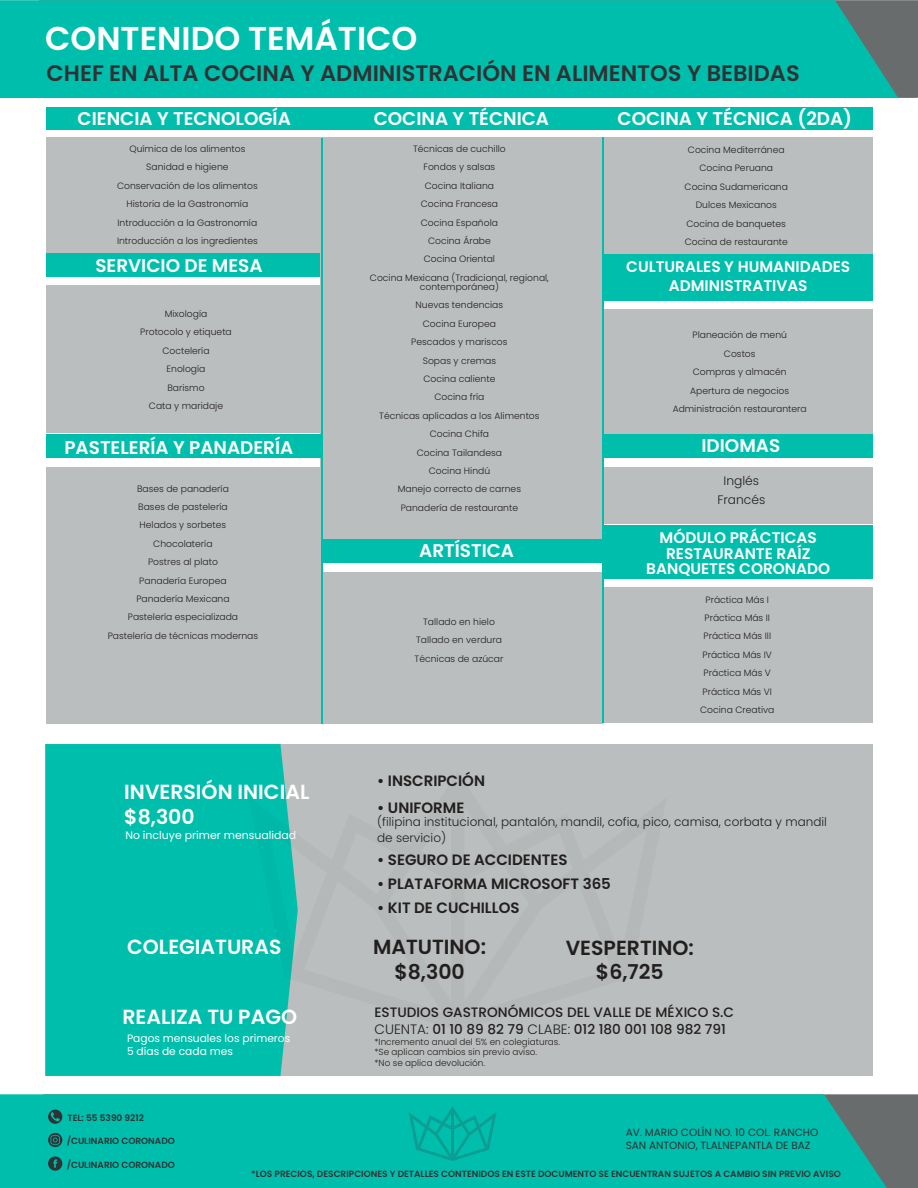
<style>
.page{position:relative;width:918px;height:1188px;background:#fff}
.page>*{position:absolute;margin:0;border:0;box-sizing:border-box;transform-origin:0 0}
.t1{font:600 33px "Poppins";color:#fff}
.t2{font:600 22.5px "Poppins";color:#303335}
.t3{font:600 20.4px/24.6px "Poppins";color:#fff}
.t4{font:600 20.4px/24.6px "Poppins";color:#221f1f;text-align:center}
.t5{font:600 18.45px "Poppins";color:#fff}
.t6{font:600 15.3px/15.3px "Poppins";color:#fff;text-align:center}
.t7{font:600 15px/24px "Poppins";color:#221f1f}
.t8{font:500 13.65px/16.4px "Poppins";color:#221f1f}
.t9{font:300 12.3px/18.5px "Poppins";color:#221f1f;text-align:center}
.t10{font:300 12px/16px "Poppins";color:#221f1f}
.t11{font:10.95px "Poppins";color:#fff}
.t12{font:10.65px/13.4px "Poppins";color:#fff}
.t13{font:10.5px/12.6px "Poppins";color:#303335}
.t14{font:300 9.15px/18.5px "Poppins";color:#221f1f;text-align:center}
.t15{font:600 9px "Poppins";color:#303335}
.t16{font:300 8.85px/10.9px "Poppins";color:#221f1f}
.s1{font-weight:300}
</style>
<div class="page">
<div style="left:898px;top:0;width:20px;height:98px;background:#686c6d"></div>
<div style="left:0;top:0;width:898px;height:98px;background:#00beac"></div>
<div style="left:47px;top:107px;width:826px;height:23px;background:#00beac"></div>
<div style="left:47px;top:138px;width:826px;height:116px;background:#bbbebe"></div>
<div style="left:602px;top:309px;width:271px;height:124px;background:#bbbebe"></div>
<div style="left:47px;top:254px;width:274px;height:23px;background:#00beac"></div>
<div style="left:47px;top:285px;width:274px;height:148px;background:#bbbebe"></div>
<div style="left:887px;top:1094px;width:31px;height:94px;background:#686c6d"></div>
<div style="left:0;top:1094px;width:887px;height:94px;background:#00beac"></div>
<svg style="left:48px;top:1110px;width:14px;height:14px"></svg>
<svg style="left:48px;top:1156px;width:14px;height:15px"></svg>
<svg style="left:48px;top:1133px;width:14px;height:14px"></svg>
<svg style="left:409px;top:1106px;width:88px;height:55px;background:#03b4a5"></svg>
<div style="left:321px;top:252px;width:281px;height:289px;background:#bbbebe"></div>
<div style="left:603px;top:254px;width:270px;height:47px;background:#00beac"></div>
<div style="left:47px;top:434px;width:275px;height:24px;background:#00beac"></div>
<div style="left:47px;top:467px;width:276px;height:256px;background:#bbbebe"></div>
<div style="left:604px;top:434px;width:269px;height:24px;background:#00beac"></div>
<div style="left:604px;top:467px;width:269px;height:57px;background:#bbbebe"></div>
<div style="left:322px;top:539px;width:282px;height:24px;background:#00beac"></div>
<div style="left:322px;top:572px;width:281px;height:151px;background:#bbbebe"></div>
<hr style="left:321px;top:138px;width:1px;height:585px;background:#00beac">
<div style="left:604px;top:525px;width:269px;height:54px;background:#00beac"></div>
<div style="left:604px;top:587px;width:269px;height:136px;background:#bbbebe"></div>
<hr style="left:602px;top:138px;width:2px;height:585px;background:#00beac">
<div style="left:45px;top:744px;width:828px;height:332px;background:#bbbebe"></div>
<div style="left:45px;top:744px;width:241px;height:332px;background:#00beac"></div>
<svg style="left:249px;top:771px;width:49px;height:260px;background:#1abcad"></svg>
<h1 class="t1" style="left:45px;top:18px;width:374px">CONTENIDO TEMÁTICO</h1>
<h2 class="t2" style="left:47px;top:59px;width:755px">CHEF EN ALTA COCINA Y ADMINISTRACIÓN EN ALIMENTOS Y BEBIDAS</h2>
<h3 class="t5" style="left:78px;top:108px;width:215px">CIENCIA Y TECNOLOGÍA</h3>
<p class="t14" style="left:117px;top:140px;width:142px">Química de los alimentos<br>Sanidad e higiene<br>Conservación de los alimentos<br>Historia de la Gastronomía<br>Introducción a la Gastronomía<br>Introducción a los ingredientes</p>
<p class="t14" style="left:685px;top:141px;width:105px">Cocina Mediterránea<br>Cocina Peruana<br>Cocina Sudamericana<br>Dulces Mexicanos<br>Cocina de banquetes<br>Cocina de restaurante</p>
<h3 class="t5" style="left:374px;top:108px;width:177px">COCINA Y TÉCNICA</h3>
<h3 class="t5" style="left:618px;top:108px;width:236px">COCINA Y TÉCNICA (2DA)</h3>
<p class="t14" style="left:370px;top:140px;width:180px">Técnicas de cuchillo<br>Fondos y salsas<br>Cocina Italiana<br>Cocina Francesa<br>Cocina Española<br>Cocina Árabe<br>Cocina Oriental<br>Cocina Mexicana (Tradicional, regional,</p>
<p class="t14" style="left:379px;top:278px;width:162px">contemporánea)<br>Nuevas tendencias<br>Cocina Europea<br>Pescados y mariscos<br>Sopas y cremas<br>Cocina caliente<br>Cocina fría<br>Técnicas aplicadas a los Alimentos<br>Cocina Chifa<br>Cocina Tailandesa<br>Cocina Hindú<br>Manejo correcto de carnes<br>Panadería de restaurante</p>
<h3 class="t5" style="left:95px;top:254px;width:169px">SERVICIO DE MESA</h3>
<p class="t14" style="left:140px;top:305px;width:93px">Mixología<br>Protocolo y etiqueta<br>Coctelería<br>Enología<br>Barismo<br>Cata y maridaje</p>
<h3 class="t5" style="left:64px;top:436px;width:230px">PASTELERÍA Y PANADERÍA</h3>
<p class="t14" style="left:108px;top:479px;width:152px">Bases de panadería<br>Bases de pastelería<br>Helados y sorbetes<br>Chocolatería<br>Postres al plato<br>Panadería Europea<br>Panadería Mexicana<br>Pastelería especializada<br>Pastelería de técnicas modernas</p>
<h3 class="t6" style="left:626px;top:257px;width:225px;line-height:18.5px">CULTURALES Y HUMANIDADES<br>ADMINISTRATIVAS</h3>
<p class="t14" style="left:673px;top:326px;width:136px">Planeación de menú<br>Costos<br>Compras y almacén<br>Apertura de negocios<br>Administración restaurantera</p>
<h3 class="t5" style="left:701px;top:435px;width:80px">IDIOMAS</h3>
<h3 class="t9" style="left:717px;top:472px;width:49px">Inglés<br>Francés</h3>
<h3 class="t6" style="left:646px;top:530px;width:185px">MÓDULO PRÁCTICAS<br>RESTAURANTE RAÍZ<br>BANQUETES CORONADO</h3>
<p class="t14" style="left:700px;top:590px;width:76px">Práctica Más I<br>Práctica Más II<br>Práctica Más III<br>Práctica Más IV<br>Práctica Más V<br>Práctica Más VI<br>Cocina Creativa</p>
<h3 class="t5" style="left:419px;top:540px;width:96px">ARTÍSTICA</h3>
<p class="t14" style="left:415px;top:613px;width:90px">Tallado en hielo<br>Tallado en verdura<br>Técnicas de azúcar</p>
<h3 class="t3" style="left:124px;top:779px;width:187px">INVERSIÓN INICIAL $8,300</h3>
<p class="t11" style="left:125px;top:831px;width:172px">No incluye primer mensualidad</p>
<h3 class="t3" style="left:127px;top:934px;width:156px">COLEGIATURAS</h3>
<h3 class="t3" style="left:122px;top:1004px;width:176px">REALIZA TU PAGO</h3>
<p class="t12" style="left:127px;top:1033px;width:165px">Pagos mensuales los primeros<br>5 días de cada mes</p>
<h3 class="t7" style="left:377px;top:767px;width:109px;line-height:26.7px">ï INSCRIPCIÓN ï UNIFORME</h3>
<h3 class="t10" style="left:377px;top:814px;width:451px">(filipina institucional, pantalón, mandil, cofia, pico, camisa, corbata y mandil de servicio)</h3>
<h3 class="t7" style="left:377px;top:847px;width:235px">ï SEGURO DE ACCIDENTES<br>ï PLATAFORMA MICROSOFT 365 ï KIT DE CUCHILLOS</h3>
<h3 class="t4" style="left:373px;top:934px;width:114px">MATUTINO: $8,300</h3>
<h3 class="t4" style="left:566px;top:935px;width:130px">VESPERTINO: $6,725</h3>
<h3 class="t8" style="left:375px;top:1004px;width:361px">ESTUDIOS GASTRONÓMICOS DEL VALLE DE MÉXICO S.C<br><span class="s1">CUENTA:</span> 01 10 89 82 79 <span class="s1">CLABE:</span> 012 180 001 108 982 791</h3>
<p class="t16" style="left:375px;top:1036px;width:187px">*Incremento anual del 5% en colegiaturas. *Se aplican cambios sin previo aviso.<br>*No se aplica devolución.</p>
<p class="t15" style="left:67px;top:1112px;width:78px">TEL: 55 5390 9212</p>
<p class="t15" style="left:67px;top:1136px;width:110px">/CULINARIO CORONADO</p>
<p class="t15" style="left:67px;top:1159px;width:110px">/CULINARIO CORONADO</p>
<p class="t13" style="left:626px;top:1127px;width:194px">AV. MARIO COLÍN NO. 10 COL. RANCHO<br>SAN ANTONIO, TLALNEPANTLA DE BAZ</p>
<p class="t15" style="left:251px;top:1169px;width:591px">*LOS PRECIOS, DESCRIPCIONES Y DETALLES CONTENIDOS EN ESTE DOCUMENTO SE ENCUENTRAN SUJETOS A CAMBIO SIN PREVIO AVISO</p>
</div>
